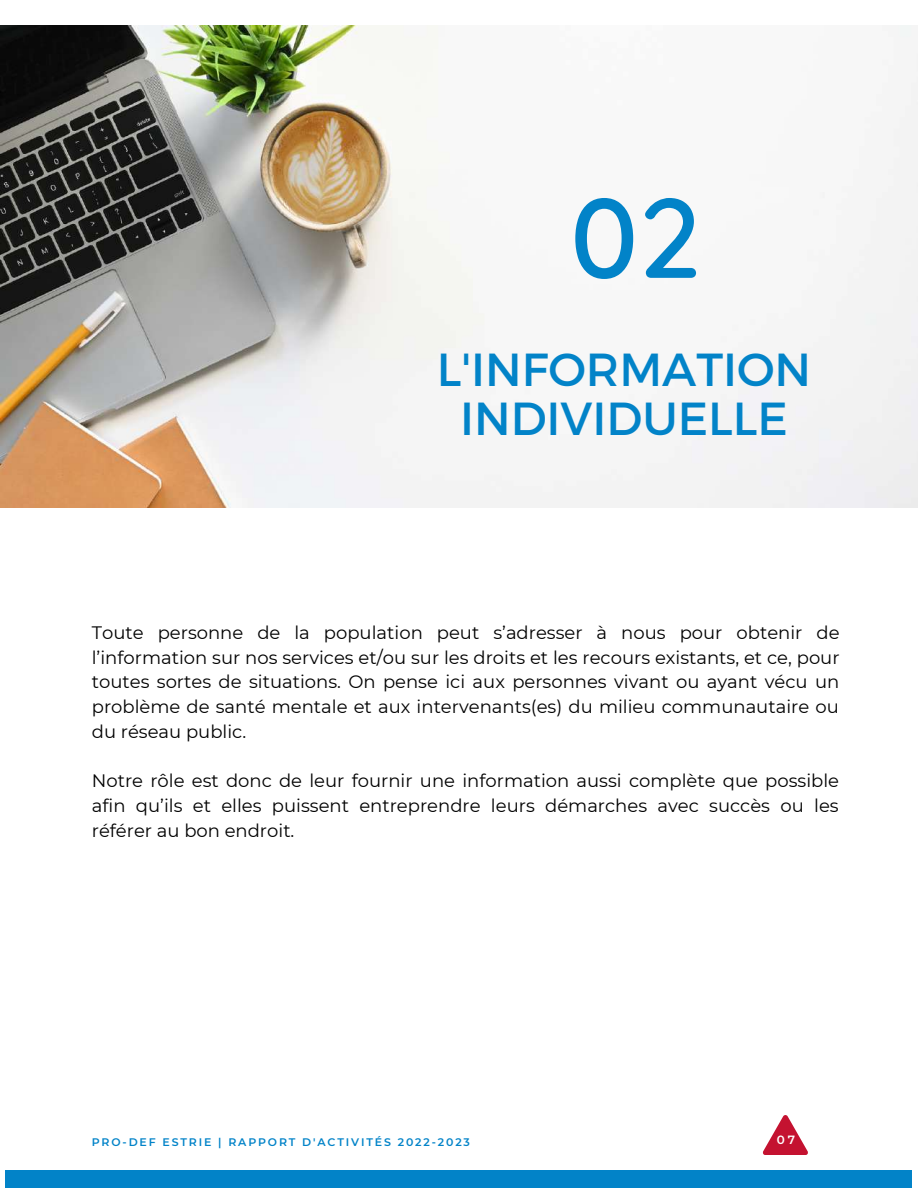
<style>
.page{position:relative;width:918px;height:1188px;background:#fff}
.page>*{position:absolute;margin:0;border:0;box-sizing:border-box;transform-origin:0 0}
.t1{font:500 112.5px "Quicksand";color:#0283c8}
.t2{font:46.35px/49.5px "Montserrat";color:#0283c8;text-align:center}
.t3{font:18px/24.8px "Montserrat";color:#000;text-align:justify}
.t4{font:600 12px "Montserrat";color:#fff}
.t5{font:600 10.95px "Montserrat";letter-spacing:.17em;color:#0283c8}
</style>
<div class="page">
<div style="left:6px;top:1170px;width:906px;height:18px;background:#0283c8"></div>
<img style="left:0;top:26px;width:918px;height:481px">
<svg style="left:763px;top:1115px;width:45px;height:40px"></svg>
<h1 class="t1" style="left:570px;top:165px;width:131px">02</h1>
<h2 class="t2" style="left:437px;top:342px;width:376px">L'INFORMATION<br>INDIVIDUELLE</h2>
<p class="t3" style="left:92px;top:620px;width:749px">Toute personne de la population peut s’adresser à nous pour obtenir de l’information sur nos services et/ou sur les droits et les recours existants, et ce, pour toutes sortes de situations. On pense ici aux personnes vivant ou ayant vécu un problème de santé mentale et aux intervenants(es) du milieu communautaire ou du réseau public.</p>
<p class="t3" style="left:92px;top:769px;width:749px">Notre rôle est donc de leur fournir une information aussi complète que possible afin qu’ils et elles puissent entreprendre leurs démarches avec succès ou les référer au bon endroit.</p>
<p class="t5" style="left:92px;top:1135px;width:380px">PRO-DEF ESTRIE | RAPPORT D'ACTIVITÉS 2022-2023</p>
<p class="t4" style="left:777px;top:1132px;width:20px">07</p>
</div>
